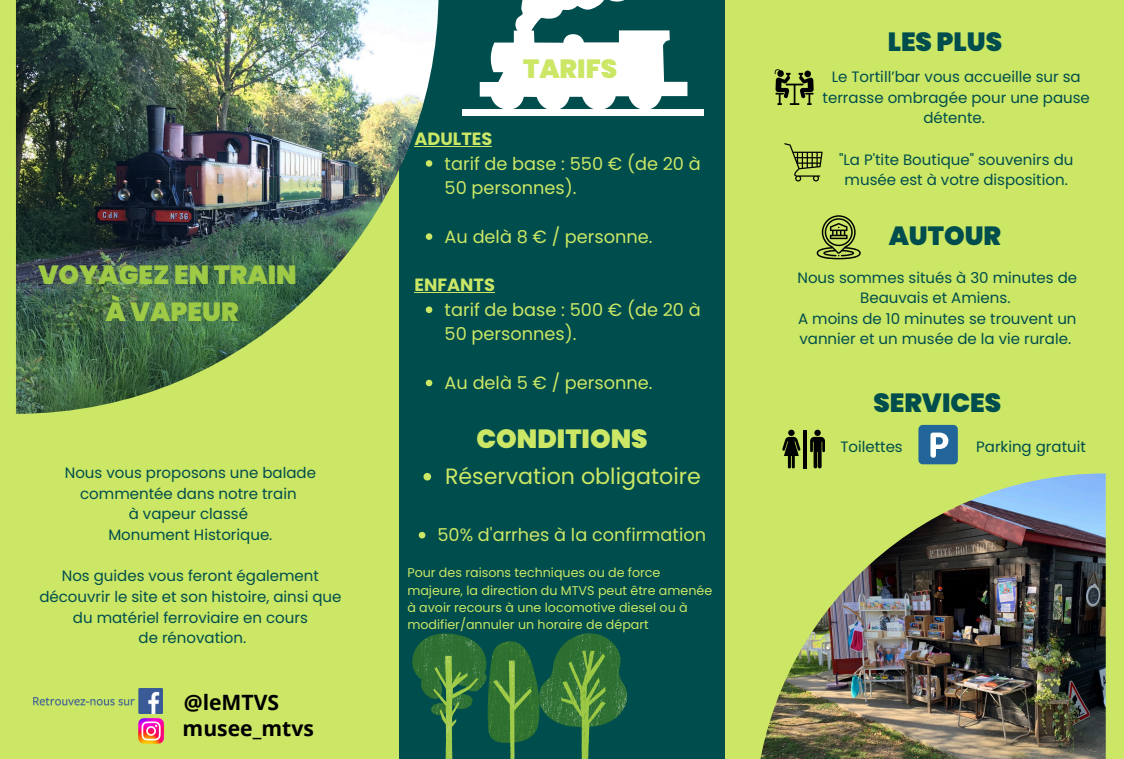
<style>
.page{position:relative;width:1124px;height:759px;background:#fff}
.page>*{position:absolute;margin:0;border:0;box-sizing:border-box;transform-origin:0 0}
.t1{font:900 26.25px/36.5px "Poppins";color:#9fca45;text-align:center}
.t2{font:900 26.25px "Poppins";color:#004d4d}
.t3{font:900 26.25px "Poppins";color:#cbe765}
.t4{font:22.12px "Poppins";color:#cbe765}
.t5{font:700 21.12px "Open Sans";color:#000}
.t6{font:17.75px/24.4px "Poppins";color:#cbe765}
.t7{font:700 17.75px "Poppins";color:#cbe765}
.t8{font:15px/20.6px "Poppins";color:#004d4d;text-align:center}
.t9{font:12.62px/17.1px "Poppins";color:#cbe765}
</style>
<div class="page">
<div style="left:0;top:0;width:1123px;height:758px;background:#cbe765"></div>
<div style="left:399px;top:0;width:325px;height:758px;background:#004d4d"></div>
<img style="left:760px;top:473px;width:345px;height:285px">
<hr style="left:414px;top:146px;width:78px;height:1px;background:#cbe765">
<hr style="left:414px;top:292px;width:81px;height:1px;background:#cbe765">
<svg style="left:412px;top:633px;width:215px;height:125px"></svg>
<img style="left:16px;top:0;width:422px;height:414px">
<div style="left:462px;top:109px;width:241px;height:7px;background:#fff"></div>
<svg style="left:479px;top:0;width:208px;height:109px"></svg>
<svg style="left:803px;top:430px;width:3px;height:38px"></svg>
<div style="left:788px;top:429px;width:6px;height:7px;background:#000;border-radius:50%"></div>
<svg style="left:782px;top:437px;width:18px;height:32px"></svg>
<svg style="left:810px;top:437px;width:14px;height:32px"></svg>
<div style="left:814px;top:429px;width:6px;height:7px;background:#000;border-radius:50%"></div>
<div style="left:918px;top:425px;width:39px;height:39px;background:#269;border-radius:4px"></div>
<svg style="left:930px;top:432px;width:18px;height:25px"></svg>
<svg style="left:784px;top:143px;width:38px;height:38px"></svg>
<svg style="left:774px;top:69px;width:39px;height:36px"></svg>
<svg style="left:816px;top:215px;width:44px;height:44px"></svg>
<svg style="left:423px;top:473px;width:8px;height:7px"></svg>
<svg style="left:418px;top:531px;width:7px;height:7px"></svg>
<img style="left:33px;top:688px;width:129px;height:25px">
<img style="left:138px;top:718px;width:26px;height:26px">
<p class="t1" style="left:39px;top:257px;width:259px">VOYAGEZ EN TRAIN<br>À VAPEUR</p>
<h1 class="t8" style="left:65px;top:462px;width:253px">Nous vous proposons une balade commentée dans notre train<br>à vapeur classé<br>Monument Historique.</h1>
<p class="t8" style="left:39px;top:565px;width:303px">Nos guides vous feront également découvrir le site et son histoire, ainsi que du matériel ferroviaire en cours<br>de rénovation.</p>
<h6 class="t5" style="left:184px;top:687px;width:97px">@leMTVS</h6>
<p class="t5" style="left:182px;top:713px;width:133px">musee_mtvs</p>
<p class="t3" style="left:523px;top:50px;width:96px">TARIFS</p>
<h1 class="t7" style="left:414px;top:126px;width:79px">ADULTES</h1>
<p class="t6" style="left:444px;top:151px;width:257px">tarif de base : 550 € (de 20 à<br>50 personnes).</p>
<h1 class="t6" style="left:444px;top:224px;width:209px">Au delà 8 € / personne.</h1>
<h4 class="t7" style="left:414px;top:273px;width:82px">ENFANTS</h4>
<p class="t6" style="left:444px;top:297px;width:257px">tarif de base : 500 € (de 20 à<br>50 personnes).</p>
<p class="t6" style="left:444px;top:370px;width:209px">Au delà 5 € / personne.</p>
<p class="t3" style="left:476px;top:420px;width:173px">CONDITIONS</p>
<p class="t4" style="left:445px;top:461px;width:257px">Réservation obligatoire</p>
<p class="t6" style="left:437px;top:523px;width:270px">50% d'arrhes à la confirmation</p>
<p class="t9" style="left:407px;top:564px;width:306px">Pour des raisons techniques ou de force majeure, la direction du MTVS peut être amenée à avoir recours à une locomotive diesel ou à modifier/annuler un horaire de départ</p>
<h2 class="t2" style="left:887px;top:23px;width:116px">LES PLUS</h2>
<h6 class="t8" style="left:822px;top:67px;width:269px">Le Tortill’bar vous accueille sur sa terrasse ombragée pour une pause détente.</h6>
<h6 class="t8" style="left:838px;top:149px;width:236px">"La P'tite Boutique" souvenirs du musée est à votre disposition.</h6>
<p class="t2" style="left:888px;top:217px;width:114px">AUTOUR</p>
<p class="t8" style="left:797px;top:267px;width:281px">Nous sommes situés à 30 minutes de<br>Beauvais et Amiens.<br>A moins de 10 minutes se trouvent un vannier et un musée de la vie rurale.</p>
<h2 class="t2" style="left:873px;top:384px;width:129px">SERVICES</h2>
<p class="t8" style="left:840px;top:437px;width:64px">Toilettes</p>
<h1 class="t8" style="left:975px;top:437px;width:111px">Parking gratuit</h1>
</div>
